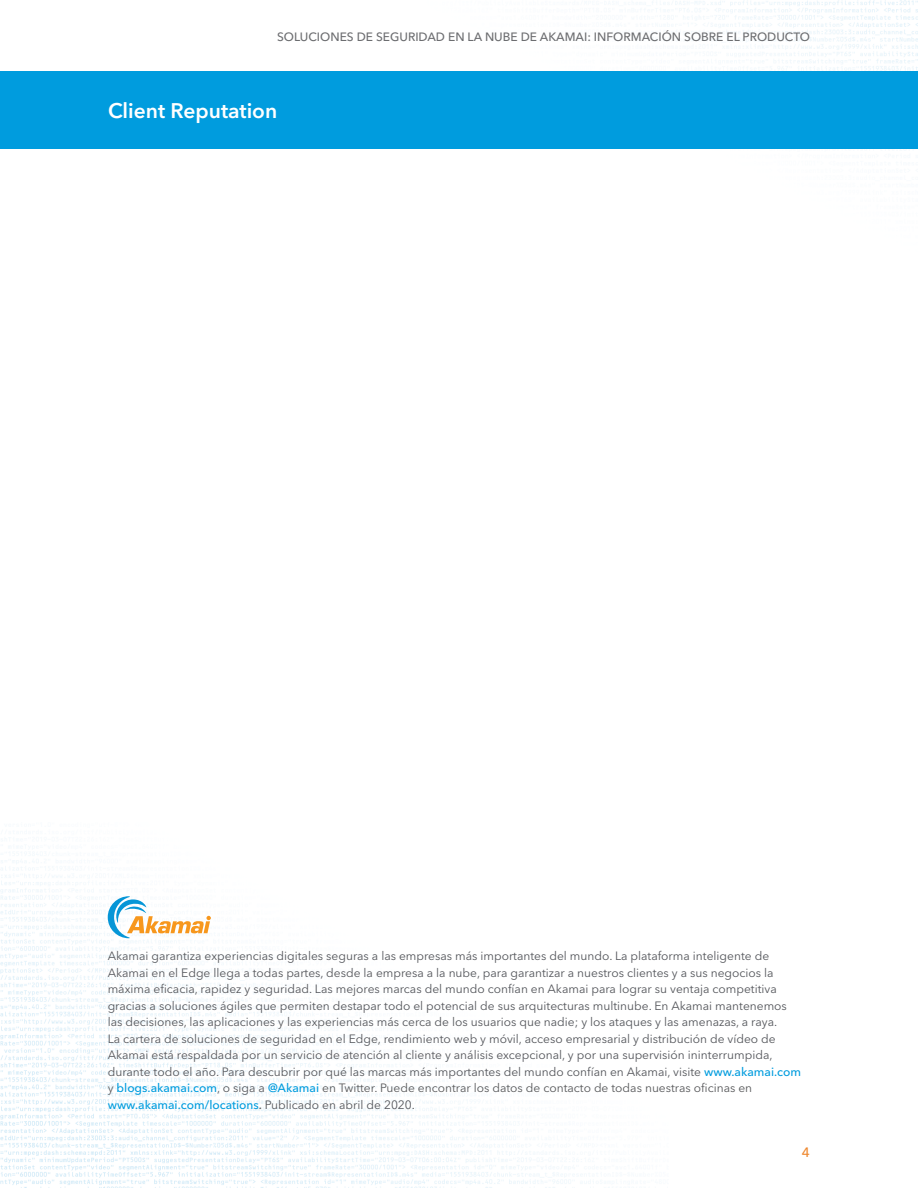
<style>
.page{position:relative;width:918px;height:1188px;background:#fff}
.page>*{position:absolute;margin:0;border:0;box-sizing:border-box;transform-origin:0 0}
.t1{font:600 21px "Avenir Next LT Pro";color:#fff}
.t2{font:500 13.5px "Avenir Next LT Pro";color:#ee882f}
.t3{font:12px/16.5px "Avenir Next LT Pro";color:#54565b}
.t4{font:500 12px "Avenir Next LT Pro";color:#6c6d70}
.s1{font-weight:500;color:#009cde}
.s2{color:#57585a}
.s3{font-weight:500;color:#57585a}
</style>
<div class="page">
<img style="left:0;top:0;width:918px;height:1188px">
<div style="left:0;top:71px;width:918px;height:78px;background:#009cde"></div>
<svg style="left:108px;top:896px;width:103px;height:42px"></svg>
<p class="t4" style="left:277px;top:30px;width:534px">SOLUCIONES DE SEGURIDAD EN LA NUBE DE AKAMAI: INFORMACIÓN SOBRE EL PRODUCTO</p>
<h1 class="t1" style="left:108px;top:98px;width:171px">Client Reputation</h1>
<p class="t3" style="left:108px;top:948px;width:695px">Akamai garantiza experiencias digitales seguras a las empresas más importantes del mundo. La plataforma inteligente de Akamai en el Edge llega a todas partes, desde la empresa a la nube, para garantizar a nuestros clientes y a sus negocios la máxima eficacia, rapidez y seguridad. Las mejores marcas del mundo confían en Akamai para lograr su ventaja competitiva gracias a soluciones ágiles que permiten destapar todo el potencial de sus arquitecturas multinube. En Akamai mantenemos las decisiones, las aplicaciones y las experiencias más cerca de los usuarios que nadie; y los ataques y las amenazas, a raya.<br>La cartera de soluciones de seguridad en el Edge, rendimiento web y móvil, acceso empresarial y distribución de vídeo de Akamai está respaldada por un servicio de atención al cliente y análisis excepcional, y por una supervisión ininterrumpida, durante todo el año. Para descubrir por qué las marcas más importantes del mundo confían en Akamai, visite <span class="s1">www.akamai.com </span><span class="s2">y</span> <span class="s1">blogs.akamai.com</span><span class="s2">,</span> o siga a <span class="s1">@Akamai</span> <span class="s2">en Twitter. Puede encontrar los datos de contacto de todas nuestras oficinas en </span><span class="s1">www.akamai.com/locations</span><span class="s3">.</span> Publicado en abril de 2020.</p>
<p class="t2" style="left:802px;top:1144px;width:10px">4</p>
</div>
